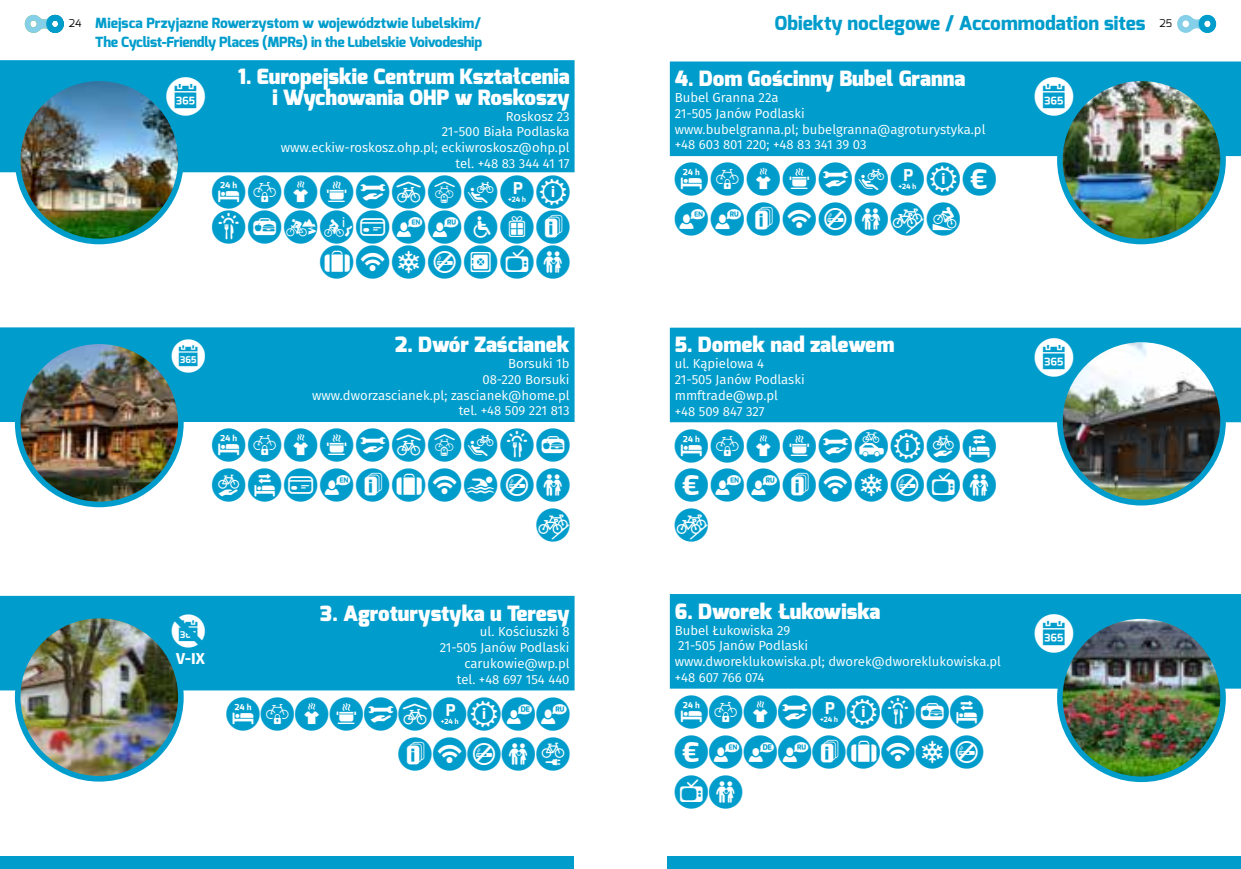
<style>
.page{position:relative;width:1241px;height:869px;background:#fff}
.page>*{position:absolute;margin:0;border:0;box-sizing:border-box;transform-origin:0 0}
.t1{font:38.5px "SW mpr";color:#fff}
.t2{font:33.25px/39.9px "SW mpr";letter-spacing:.08em;color:#009dcc;text-align:right}
.t3{font:33.25px/39.9px "SW mpr";letter-spacing:.035em;color:#009dcc;text-align:right}
.t4{font:33.25px "SW mpr";color:#fff}
.t5{font:900 21px/21px "Exo";color:#fff;text-align:right}
.t6{font:800 19.25px "Exo";color:#009dcc}
.t7{font:700 15.75px "Fira Sans";color:#fff}
.t8{font:800 14px "Exo";letter-spacing:-.02em;color:#009dcc}
.t9{font:800 14px "Exo";color:#009dcc}
.t10{font:13.12px/15.8px "Fira Sans";color:#fff;text-align:right}
.s1{font-weight:400;font-size:10.5px;color:#000}
</style>
<div class="page">
<svg style="left:1177px;top:15px;width:38px;height:18px"></svg>
<svg style="left:25px;top:15px;width:39px;height:18px"></svg>
<div style="left:0;top:855px;width:573px;height:13px;background:#009dcc"></div>
<div style="left:667px;top:855px;width:573px;height:13px;background:#009dcc"></div>
<div style="left:0;top:60px;width:574px;height:112px;background:#009dcc"></div>
<div style="left:0;top:327px;width:574px;height:95px;background:#009dcc"></div>
<div style="left:0;top:595px;width:574px;height:95px;background:#009dcc"></div>
<div style="left:669px;top:61px;width:571px;height:95px;background:#009dcc"></div>
<div style="left:669px;top:327px;width:571px;height:95px;background:#009dcc"></div>
<div style="left:669px;top:593px;width:571px;height:95px;background:#009dcc"></div>
<img style="left:1059px;top:615px;width:163px;height:163px;border-radius:82px">
<div style="left:1056px;top:613px;width:169px;height:168px;border:6px solid #009dcc;border-radius:50%"></div>
<img style="left:1063px;top:343px;width:159px;height:159px">
<div style="left:1056px;top:336px;width:169px;height:169px;border:6px solid #009dcc;border-radius:50%"></div>
<img style="left:1063px;top:82px;width:159px;height:159px">
<div style="left:1056px;top:75px;width:169px;height:169px;border:6px solid #009dcc;border-radius:50%"></div>
<img style="left:18px;top:78px;width:163px;height:163px;border-radius:82px">
<div style="left:15px;top:75px;width:169px;height:169px;border:6px solid #009dcc;border-radius:50%"></div>
<img style="left:18px;top:615px;width:163px;height:163px;border-radius:82px">
<div style="left:15px;top:612px;width:169px;height:169px;border:6px solid #009dcc;border-radius:50%"></div>
<img style="left:18px;top:341px;width:163px;height:163px;border-radius:82px">
<div style="left:15px;top:338px;width:169px;height:169px;border:6px solid #009dcc;border-radius:50%"></div>
<p class="t9" style="left:69px;top:14px;width:414px"><span class="s1">24</span> Miejsca Przyjazne Rowerzystom w województwie lubelskim/</p>
<h3 class="t6" style="left:774px;top:11px;width:399px">Obiekty noclegowe / Accommodation sites <sup>25</sup></h3>
<p class="t8" style="left:95px;top:33px;width:388px">The Cyclist-Friendly Places (MPRs) in the Lubelskie Voivodeship</p>
<h3 class="t5" style="left:674px;top:69px;width:292px">4. Dom Gościnny Bubel Granna</h3>
<p class="t10" style="left:674px;top:89px;width:312px;text-align:left">Bubel Granna 22a<br>21-505 Janów Podlaski<br>www.bubelgranna.pl; bubelgranna@agroturystyka.pl +48 603 801 220; +48 83 341 39 03</p>
<h2 class="t2" style="left:674px;top:159px;width:323px;text-align:left">1234589AM *&amp;ORUYLN</h2>
<h3 class="t5" style="left:238px;top:66px;width:333px">1. Europejskie Centrum Kształcenia i Wychowania OHP w Roskoszy</h3>
<p class="t10" style="left:280px;top:108px;width:290px">Roskosz 23<br>21-500 Biała Podlaska<br>www.eckiw-roskosz.ohp.pl; eckiwroskosz@ohp.pl tel. +48 83 344 41 17</p>
<h2 class="t2" style="left:212px;top:175px;width:359px;line-height:34.6px">123456789A<br>BCEDK*&amp;LNO<br>KRSUVWY</h2>
<h1 class="t1" style="left:166px;top:76px;width:40px">C</h1>
<h1 class="t1" style="left:1034px;top:76px;width:40px">C</h1>
<h3 class="t5" style="left:395px;top:334px;width:176px">2. Dwór Zaścianek</h3>
<p class="t10" style="left:312px;top:355px;width:259px">Borsuki 1b<br>08-220 Borsuki<br>www.dworzascianek.pl; zascianek@home.pl tel. +48 509 221 813</p>
<h2 class="t2" style="left:212px;top:425px;width:359px">12345678BC<br>DFK*OKRTUY<br>L</h2>
<h2 class="t4" style="left:172px;top:339px;width:35px">C</h2>
<h2 class="t4" style="left:172px;top:613px;width:35px">S</h2>
<p class="t7" style="left:176px;top:645px;width:30px">V-IX</p>
<h3 class="t5" style="left:320px;top:602px;width:251px">3. Agroturystyka u Teresy</h3>
<p class="t10" style="left:439px;top:623px;width:131px">ul. Kościuszki 8<br>21-505 Janów Podlaski carukowie@wp.pl<br>tel. +48 697 154 440</p>
<h2 class="t3" style="left:226px;top:693px;width:344px">1234569AI&amp;<br>ORUY&gt;</h2>
<h3 class="t5" style="left:674px;top:334px;width:221px">5. Domek nad zalewem</h3>
<p class="t10" style="left:674px;top:355px;width:131px;text-align:left">ul. Kąpielowa 4<br>21-505 Janów Podlaski mmftrade@wp.pl<br>+48 509 847 327</p>
<h2 class="t2" style="left:674px;top:425px;width:323px;text-align:justify">12345EADF M*&amp;ORSUWY L</h2>
<h3 class="t5" style="left:674px;top:601px;width:207px">6. Dworek Łukowiska</h3>
<p class="t10" style="left:674px;top:621px;width:328px;text-align:left">Bubel Łukowiska 29<br>21-505 Janów Podlaski<br>www.dworeklukowiska.pl; dworek@dworeklukowiska.pl +48 607 766 074</p>
<h2 class="t2" style="left:674px;top:691px;width:310px;text-align:justify">12359ABCF M*I&amp;OKRSU WY</h2>
<h1 class="t1" style="left:1034px;top:337px;width:40px">C</h1>
<h1 class="t1" style="left:1034px;top:614px;width:40px">C</h1>
</div>
